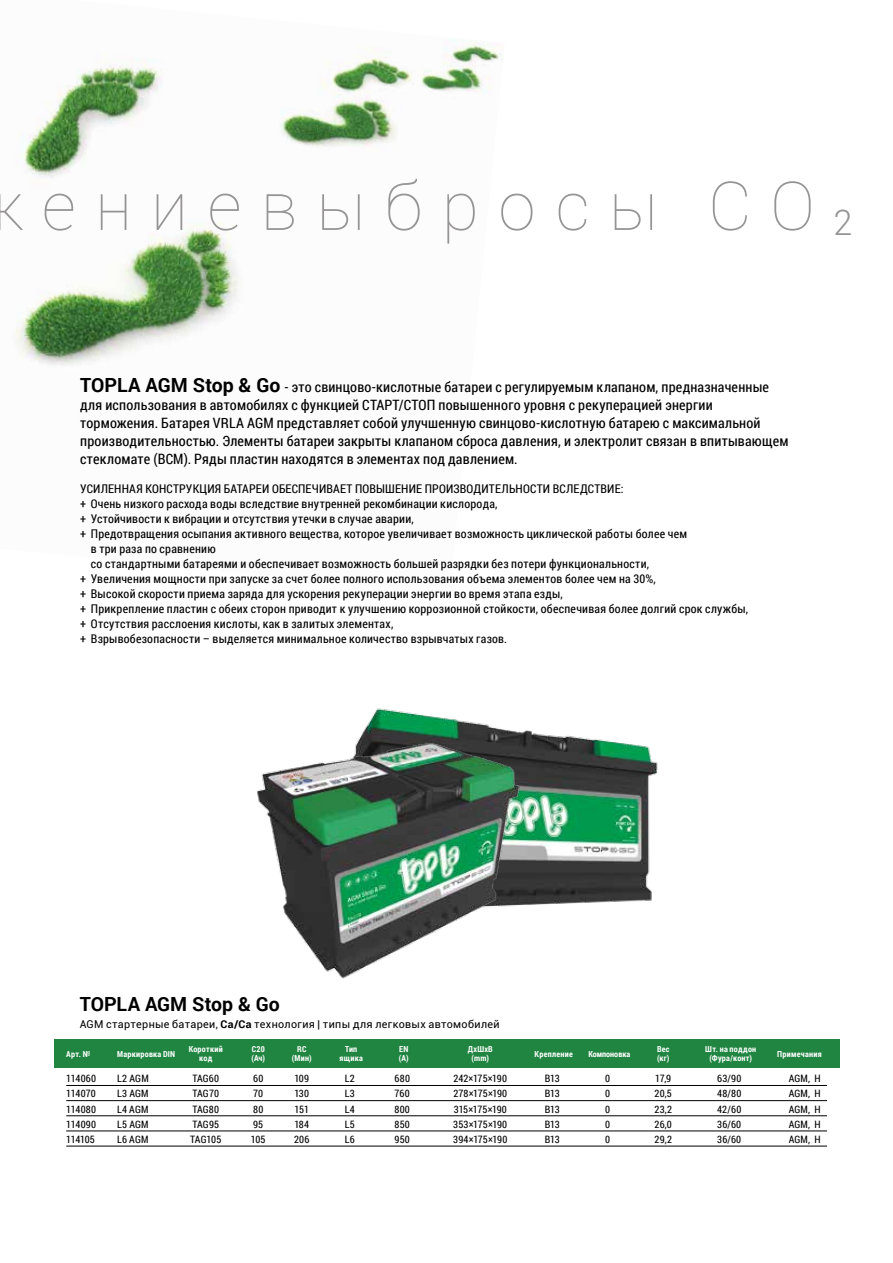
<style>
.page{position:relative;width:893px;height:1263px;background:#fff}
.page>*{position:absolute;margin:0;border:0;box-sizing:border-box;transform-origin:0 0}
.t1{font:100 67.5px "Roboto";letter-spacing:.285em;color:#969495}
.t2{font:700 19.5px "Roboto";color:#000}
.t3{font:14.25px/18px "Roboto Condensed";letter-spacing:.015em;color:#000}
.t4{font:12px "Roboto Condensed";letter-spacing:.02em;color:#000}
.t5{font:10.8px "Roboto";letter-spacing:.03em;color:#000}
.t6{font:10.2px "Roboto Condensed";letter-spacing:.01em;color:#000}
.t7{font:10.2px "Roboto Condensed";letter-spacing:-.015em;color:#000}
.t8{font:700 8.25px "Roboto Condensed";letter-spacing:.03em;color:#fff}
.t9{font:700 8.25px "Roboto Condensed";color:#fff}
.s1{font-weight:300;font-size:34.95px}
.s2{font-family:"Roboto";font-weight:700;font-size:19.5px}
.s3{font-weight:700}
</style>
<div class="page">
<img style="left:15px;top:38px;width:488px;height:328px">
<img style="left:368px;top:708px;width:290px;height:195px">
<img style="left:257px;top:723px;width:323px;height:256px">
<div style="left:54px;top:1039px;width:786px;height:29px;background:#1f8541"></div>
<hr style="left:66px;top:1085px;width:761px;height:1px;background:#000">
<hr style="left:66px;top:1100px;width:761px;height:1px;background:#000">
<hr style="left:66px;top:1115px;width:761px;height:1px;background:#000">
<hr style="left:66px;top:1131px;width:761px;height:1px;background:#000">
<hr style="left:66px;top:1146px;width:761px;height:1px;background:#000">
<h1 class="t1" style="left:42px;top:159px;width:812px">ениевыбросы CO <span class="s1">2</span></h1>
<p class="t3" style="left:80px;top:377px;width:710px"><span class="s2">topla AGM Stop &amp; Go</span> - это свинцово-кислотные батареи с регулируемым клапаном, предназначенные для использования в автомобилях с функцией СТАРТ/СТОП повышенного уровня с рекуперацией энергии торможения. Батарея VRLA AGM представляет собой улучшенную свинцово-кислотную батарею с максимальной производительностью. Элементы батареи закрыты клапаном сброса давления, и электролит связан в впитывающем стекломате (ВСМ). Ряды пластин находятся в элементах под давлением.</p>
<p class="t4" style="left:80px;top:481px;width:70px">УСИЛЕННАЯ конструк</p>
<p class="t4" style="left:200px;top:481px;width:15px">циябатареиобеспе</p>
<p class="t4" style="left:312px;top:481px;width:15px">чиваетпов</p>
<p class="t4" style="left:376px;top:481px;width:27px">ышениепрои</p>
<p class="t4" style="left:453px;top:481px;width:36px">зводител</p>
<p class="t4" style="left:509px;top:481px;width:14px">ьностивсле</p>
<p class="t4" style="left:580px;top:481px;width:16px">дствие</p>
<p class="t4" style="left:621px;top:481px;width:4px">:</p>
<p class="t4" style="left:80px;top:496px;width:419px">+ Очень низкого расхода воды вследствие внутренней рекомбинации кислорода,</p>
<p class="t4" style="left:80px;top:511px;width:335px">+ Устойчивости к вибрации и отсутствия утечки в случае аварии,</p>
<p class="t4" style="left:80px;top:526px;width:608px">+ Предотвращения осыпания активного вещества, которое увеличивает возможность циклической работы более чем</p>
<p class="t4" style="left:91px;top:541px;width:126px">в три раза по сравнению</p>
<p class="t4" style="left:91px;top:556px;width:560px">со стандартными батареями и обеспечивает возможность большей разрядки без потери функциональности,</p>
<p class="t4" style="left:80px;top:571px;width:577px">+ Увеличения мощности при запуске за счет более полного использования объема элементов более чем на 30%,</p>
<p class="t4" style="left:80px;top:586px;width:484px">+ Высокой скорости приема заряда для ускорения рекуперации энергии во время этапа езды,</p>
<p class="t4" style="left:80px;top:601px;width:669px">+ Прикрепление пластин с обеих сторон приводит к улучшению коррозионной стойкости, обеспечивая более долгий срок службы,</p>
<p class="t4" style="left:80px;top:616px;width:315px">+ Отсутствия расслоения кислоты, как в залитых элементах,</p>
<p class="t4" style="left:80px;top:631px;width:428px">+ Взрывобезопасности – выделяется минимальное количество взрывчатых газов.</p>
<h2 class="t2" style="left:80px;top:990px;width:202px">topla AGM Stop &amp; Go</h2>
<p class="t5" style="left:80px;top:1016px;width:9px">AGM</p>
<p class="t5" style="left:106px;top:1016px;width:395px">стартерные батареи, <span class="s3">Cа/Cа</span> технология | типы для легковых автомобилей</p>
<p class="t8" style="left:66px;top:1048px;width:26px">Арт. №</p>
<p class="t8" style="left:117px;top:1048px;width:59px">Маркировка DIN</p>
<p class="t8" style="left:189px;top:1043px;width:36px">Короткий</p>
<p class="t8" style="left:252px;top:1043px;width:14px">C20</p>
<p class="t8" style="left:297px;top:1043px;width:11px">RC</p>
<p class="t8" style="left:345px;top:1043px;width:14px">Тип</p>
<p class="t8" style="left:399px;top:1043px;width:11px">EN</p>
<p class="t8" style="left:468px;top:1043px;width:27px">ДхШхВ</p>
<p class="t8" style="left:657px;top:1043px;width:14px">Вес</p>
<p class="t8" style="left:705px;top:1043px;width:53px">Шт. на поддон</p>
<p class="t8" style="left:535px;top:1048px;width:40px">Крепление</p>
<p class="t9" style="left:588px;top:1048px;width:43px">Компоновка</p>
<p class="t8" style="left:199px;top:1052px;width:15px">код</p>
<p class="t8" style="left:251px;top:1052px;width:15px">(Ач)</p>
<p class="t8" style="left:292px;top:1052px;width:21px">(Мин)</p>
<p class="t8" style="left:340px;top:1052px;width:25px">ящика</p>
<p class="t8" style="left:399px;top:1052px;width:11px">(A)</p>
<p class="t8" style="left:472px;top:1052px;width:19px">(mm)</p>
<p class="t8" style="left:657px;top:1052px;width:14px">(кг)</p>
<p class="t8" style="left:709px;top:1052px;width:44px">(Фура/конт)</p>
<p class="t8" style="left:777px;top:1048px;width:46px">Примечания</p>
<p class="t6" style="left:66px;top:1071px;width:31px">114060</p>
<p class="t6" style="left:117px;top:1071px;width:33px">L2 AGM</p>
<p class="t6" style="left:192px;top:1071px;width:28px">TAG60</p>
<p class="t6" style="left:253px;top:1071px;width:12px">60</p>
<p class="t6" style="left:294px;top:1071px;width:16px">109</p>
<p class="t6" style="left:345px;top:1071px;width:12px">L2</p>
<p class="t6" style="left:395px;top:1071px;width:17px">680</p>
<p class="t6" style="left:453px;top:1071px;width:55px">242×175×190</p>
<p class="t6" style="left:545px;top:1071px;width:17px">B13</p>
<p class="t6" style="left:605px;top:1071px;width:6px">0</p>
<p class="t6" style="left:655px;top:1071px;width:18px">17,9</p>
<p class="t6" style="left:717px;top:1071px;width:26px">63/90</p>
<p class="t6" style="left:789px;top:1071px;width:34px">AGM, H</p>
<p class="t6" style="left:66px;top:1087px;width:31px">114070</p>
<p class="t6" style="left:117px;top:1087px;width:33px">L3 AGM</p>
<p class="t6" style="left:192px;top:1087px;width:28px">TAG70</p>
<p class="t6" style="left:253px;top:1087px;width:12px">70</p>
<p class="t6" style="left:294px;top:1087px;width:16px">130</p>
<p class="t6" style="left:345px;top:1087px;width:12px">L3</p>
<p class="t6" style="left:395px;top:1087px;width:17px">760</p>
<p class="t6" style="left:453px;top:1087px;width:55px">278×175×190</p>
<p class="t6" style="left:545px;top:1087px;width:17px">B13</p>
<p class="t6" style="left:605px;top:1087px;width:6px">0</p>
<p class="t6" style="left:655px;top:1087px;width:19px">20,5</p>
<p class="t6" style="left:717px;top:1087px;width:26px">48/80</p>
<p class="t6" style="left:789px;top:1087px;width:34px">AGM, H</p>
<p class="t6" style="left:66px;top:1102px;width:31px">114080</p>
<p class="t6" style="left:117px;top:1102px;width:33px">L4 AGM</p>
<p class="t6" style="left:192px;top:1102px;width:28px">TAG80</p>
<p class="t6" style="left:253px;top:1102px;width:12px">80</p>
<p class="t6" style="left:294px;top:1102px;width:16px">151</p>
<p class="t6" style="left:345px;top:1102px;width:11px">L4</p>
<p class="t6" style="left:395px;top:1102px;width:17px">800</p>
<p class="t7" style="left:454px;top:1102px;width:55px">315×175×190</p>
<p class="t6" style="left:545px;top:1102px;width:17px">B13</p>
<p class="t6" style="left:605px;top:1102px;width:6px">0</p>
<p class="t6" style="left:654px;top:1102px;width:19px">23,2</p>
<p class="t6" style="left:717px;top:1102px;width:26px">42/60</p>
<p class="t6" style="left:789px;top:1102px;width:34px">AGM, H</p>
<p class="t6" style="left:66px;top:1117px;width:31px">114090</p>
<p class="t6" style="left:117px;top:1117px;width:33px">L5 AGM</p>
<p class="t6" style="left:192px;top:1117px;width:28px">TAG95</p>
<p class="t6" style="left:253px;top:1117px;width:12px">95</p>
<p class="t6" style="left:294px;top:1117px;width:16px">184</p>
<p class="t6" style="left:345px;top:1117px;width:11px">L5</p>
<p class="t6" style="left:395px;top:1117px;width:17px">850</p>
<p class="t6" style="left:453px;top:1117px;width:55px">353×175×190</p>
<p class="t6" style="left:545px;top:1117px;width:17px">B13</p>
<p class="t6" style="left:605px;top:1117px;width:6px">0</p>
<p class="t6" style="left:655px;top:1117px;width:19px">26,0</p>
<p class="t6" style="left:717px;top:1117px;width:26px">36/60</p>
<p class="t6" style="left:789px;top:1117px;width:34px">AGM, H</p>
<p class="t6" style="left:66px;top:1132px;width:30px">114105</p>
<p class="t6" style="left:117px;top:1132px;width:33px">L6 AGM</p>
<p class="t6" style="left:190px;top:1132px;width:33px">TAG105</p>
<p class="t6" style="left:251px;top:1132px;width:16px">105</p>
<p class="t6" style="left:294px;top:1132px;width:17px">206</p>
<p class="t6" style="left:345px;top:1132px;width:11px">L6</p>
<p class="t6" style="left:395px;top:1132px;width:17px">950</p>
<p class="t6" style="left:453px;top:1132px;width:56px">394×175×190</p>
<p class="t6" style="left:545px;top:1132px;width:17px">B13</p>
<p class="t6" style="left:605px;top:1132px;width:6px">0</p>
<p class="t6" style="left:655px;top:1132px;width:19px">29,2</p>
<p class="t6" style="left:717px;top:1132px;width:26px">36/60</p>
<p class="t6" style="left:789px;top:1132px;width:34px">AGM, H</p>
</div>
